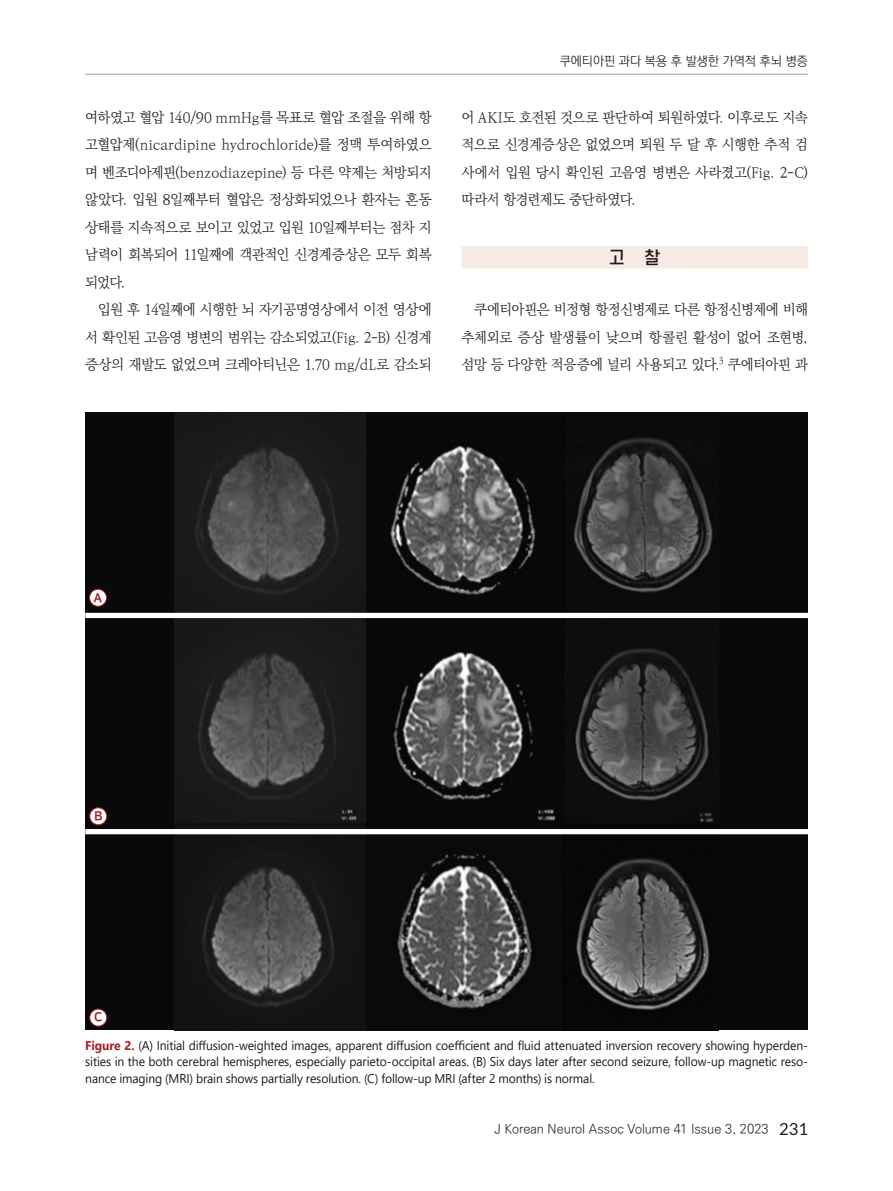
<style>
.page{position:relative;width:893px;height:1191px;background:#fff}
.page>*{position:absolute;margin:0;border:0;box-sizing:border-box;transform-origin:0 0}
.제목타이틀{font:500 17.1px "S Core Dream 5";color:#231916}
.본문-text{font:300 14.25px/27.5px "Ko Pub World Batang";letter-spacing:-.03em;color:#231916;text-align:justify}
.표그림-타이틀{font:12.75px/16.5px "Segoe UI";letter-spacing:-.01em;color:#231916;text-align:justify;scale:.95 1}
.t1{font:300 12.75px "Ko Pub World Dotum";color:#231916}
.fig_table{font:12.75px "Nanum Square OTF ac EB";color:#a72227}
.본문-text-2{font:300 8.25px "Ko Pub World Batang";color:#231916}
.s1{font-weight:700;color:#a72227}
.s2{font-family:"Lato";font-weight:400;font-size:16.65px}
</style>
<div class="page">
<hr style="left:85px;top:74px;width:723px;height:1px;background:#a0a0a1">
<div style="left:461px;top:246px;width:347px;height:22px;background:#f6ebe5"></div>
<div style="left:85px;top:412px;width:723px;height:618px;background:#090909"></div>
<img style="left:175px;top:412px;width:543px;height:617px">
<div style="left:90px;top:589px;width:17px;height:17px;background:#fff;border-radius:50%"></div>
<div style="left:89px;top:589px;width:18px;height:17px;border:1px solid #a72227;border-radius:50%"></div>
<div style="left:90px;top:1009px;width:17px;height:17px;background:#fff;border-radius:50%"></div>
<div style="left:90px;top:1009px;width:17px;height:17px;border:1px solid #a72227;border-radius:50%"></div>
<div style="left:85px;top:613px;width:723px;height:5px;background:#fff"></div>
<div style="left:85px;top:829px;width:723px;height:5px;background:#fff"></div>
<div style="left:90px;top:807px;width:17px;height:17px;background:#fff;border-radius:50%"></div>
<div style="left:90px;top:807px;width:17px;height:18px;border:1px solid #a72227;border-radius:50%"></div>
<p class="본문-text" style="left:85px;top:104px;width:348px">여하였고 혈압 140/90 mmHg를 목표로 혈압 조절을 위해 항 고혈압제(nicardipine hydrochloride)를 정맥 투여하였으 며 벤조디아제핀(benzodiazepine) 등 다른 약제는 처방되지 않았다. 입원 8일째부터 혈압은 정상화되었으나 환자는 혼동 상태를 지속적으로 보이고 있었고 입원 10일째부터는 점차 지 남력이 회복되어 11일째에 객관적인 신경계증상은 모두 회복 되었다.</p>
<p class="본문-text" style="left:85px;top:296px;width:348px;text-indent:13px">입원 후 14일째에 시행한 뇌 자기공명영상에서 이전 영상에 서 확인된 고음영 병변의 범위는 감소되었고(Fig. 2-B) 신경계 증상의 재발도 없었으며 크레아티닌은 1.70 mg/dL로 감소되</p>
<p class="t1" style="left:560px;top:52px;width:250px">쿠에티아핀 과다 복용 후 발생한 가역적 후뇌 병증</p>
<p class="본문-text" style="left:461px;top:104px;width:348px">어 AKI도 호전된 것으로 판단하여 퇴원하였다. 이후로도 지속 적으로 신경계증상은 없었으며 퇴원 두 달 후 시행한 추적 검 사에서 입원 당시 확인된 고음영 병변은 사라졌고(Fig. 2-C) 따라서 항경련제도 중단하였다.</p>
<p class="제목타이틀" style="left:609px;top:245px;width:53px">고 찰</p>
<p class="본문-text" style="left:461px;top:296px;width:348px;text-indent:13px">쿠에티아핀은 비정형 항정신병제로 다른 항정신병제에 비해 추체외로 증상 발생률이 낮으며 항콜린 활성이 없어 조현병, 섬망 등 다양한 적응증에 널리 사용되고 있다.</p>
<p class="본문-text-2" style="left:719px;top:354px;width:6px">3</p>
<p class="본문-text" style="left:728px;top:351px;width:82px">쿠에티아핀 과</p>
<p class="fig_table" style="left:94px;top:590px;width:10px">A</p>
<p class="fig_table" style="left:94px;top:809px;width:10px">B</p>
<p class="fig_table" style="left:94px;top:1010px;width:10px">C</p>
<p class="표그림-타이틀" style="left:85px;top:1035px;width:762px"><span class="s1">Figure 2.</span> (A) Initial diffusion-weighted images, apparent diffusion coefficient and fluid attenuated inversion recovery showing hyperden&shy;sities in the both cerebral hemispheres, especially parieto-occipital areas. (B) Six days later after second seizure, follow-up magnetic reso&shy;nance imaging (MRI) brain shows partially resolution. (C) follow-up MRI (after 2 months) is normal.</p>
<p class="t1" style="left:495px;top:1120px;width:315px">J Korean Neurol Assoc Volume 41 Issue 3, 2023 <span class="s2">231</span></p>
</div>
